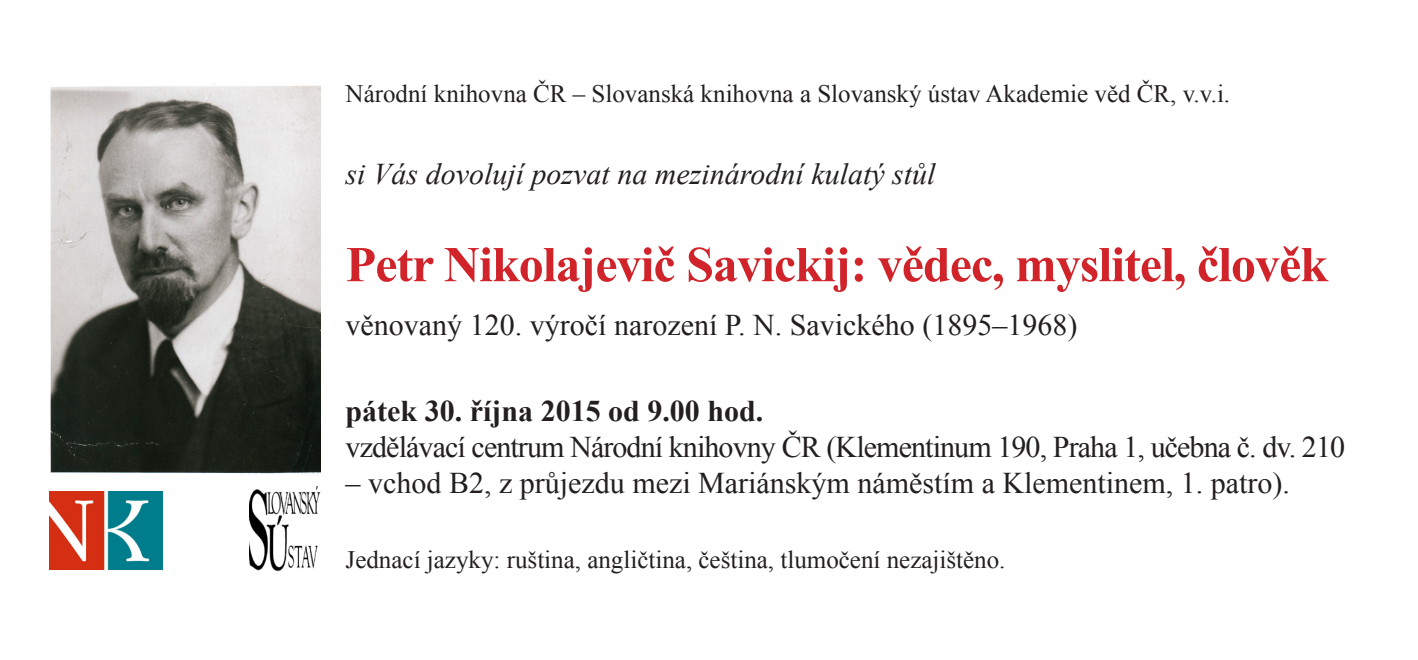
<style>
.page{position:relative;width:1418px;height:660px;background:#fff}
.page>*{position:absolute;margin:0;border:0;box-sizing:border-box;transform-origin:0 0}
.t1{font:700 50px "Times New Roman";letter-spacing:-.02em;color:#d1232a}
.t2{font:30px "Times New Roman";color:#231f20}
.t3{font:30px "Times New Roman";letter-spacing:-.03em;color:#231f20}
.t4{font:italic 30px "Times New Roman";color:#231f20}
.t5{font:700 30px "Times New Roman";color:#231f20}
.t6{font:25px "Times New Roman";color:#231f20}
</style>
<div class="page">
<img style="left:249px;top:486px;width:72px;height:86px">
<img style="left:50px;top:84px;width:271px;height:390px">
<img style="left:50px;top:491px;width:112px;height:78px">
<p class="t6" style="left:345px;top:77px;width:886px">Národní knihovna ČR – Slovanská knihovna a Slovanský ústav Akademie věd ČR, v.v.i.</p>
<p class="t4" style="left:345px;top:153px;width:591px">si Vás dovolují pozvat na mezinárodní kulatý stůl</p>
<p class="t1" style="left:345px;top:229px;width:983px">Petr Nikolajevič Savickij: vědec, myslitel, člověk</p>
<p class="t2" style="left:345px;top:304px;width:733px">věnovaný 120. výročí narození P. N. Savického (1895–1968)</p>
<p class="t5" style="left:345px;top:390px;width:419px">pátek 30. října 2015 od 9.00 hod.</p>
<p class="t3" style="left:345px;top:426px;width:1001px">vzdělávací centrum Národní knihovny ČR (Klementinum 190, Praha 1, učebna č. dv. 210</p>
<p class="t2" style="left:345px;top:462px;width:946px">– vchod B2, z průjezdu mezi Mariánským náměstím a Klementinem, 1. patro).</p>
<p class="t6" style="left:345px;top:542px;width:661px">Jednací jazyky: ruština, angličtina, čeština, tlumočení nezajištěno.</p>
</div>
